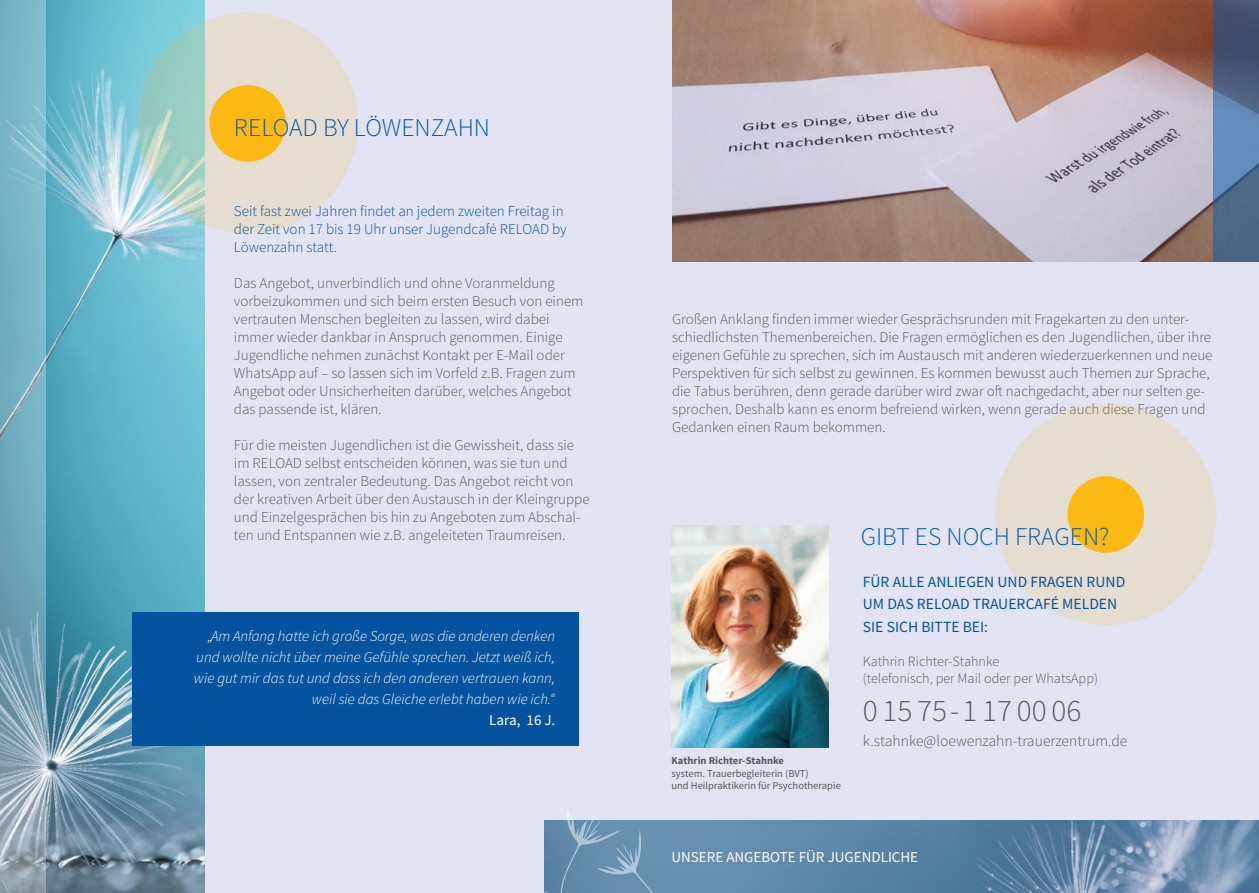
<style>
.page{position:relative;width:1259px;height:893px;background:#e2e4f3}
.page>*{position:absolute;margin:0;border:0;box-sizing:border-box;transform-origin:0 0}
.t1{font:300 31.2px "Source Sans Pro";letter-spacing:.075em;color:#58595b}
.t2{font:300 25.5px "Source Sans Pro";color:#065baa}
.t3{font:15.6px/22.6px "Source Sans Pro";color:#05539e}
.t4{font:300 15.6px "Source Sans Pro";letter-spacing:-.005em;color:#58595b}
.t5{font:300 15px/18px "Source Sans Pro";color:#58595b}
.t6{font:italic 300 15px/21px "Source Sans Pro";color:#fff;text-align:right}
.t7{font:300 15px/18px "Source Sans Pro";color:#05539e}
.t8{font:15px "Source Sans Pro";color:#fff}
.t9{font:300 14.25px/17px "Source Sans Pro";color:#58595b}
.t10{font:10.5px/12.6px "Source Sans Pro";color:#58595b}
.t11{font:700 10.5px "Source Sans Pro";color:#58595b}
</style>
<div class="page">
<img style="left:46px;top:0;width:158px;height:893px">
<svg style="left:0;top:0;width:46px;height:893px;background:#7fafbe"></svg>
<svg style="left:137px;top:13px;width:221px;height:221px;background:#d1d8cc"></svg>
<div style="left:209px;top:85px;width:77px;height:77px;background:#fdb913;border-radius:50%"></div>
<img style="left:672px;top:0;width:541px;height:261px">
<svg style="left:1213px;top:0;width:46px;height:261px;background:#506a8d"></svg>
<img style="left:671px;top:526px;width:157px;height:221px">
<img style="left:544px;top:821px;width:715px;height:72px">
<svg style="left:559px;top:810px;width:134px;height:83px;background:#799cb9"></svg>
<div style="left:132px;top:612px;width:446px;height:134px;background:#05539e"></div>
<div style="left:995px;top:404px;width:221px;height:221px;background:#e6ddd1;border-radius:50%"></div>
<div style="left:1067px;top:476px;width:77px;height:77px;background:#fdb913;border-radius:50%"></div>
<h2 class="t2" style="left:234px;top:112px;width:15px">RELOA</h2>
<h2 class="t2" style="left:302px;top:112px;width:189px">D by Löwenzahn</h2>
<p class="t7" style="left:234px;top:202px;width:331px">Seit fast zwei Jahren findet an jedem zweiten Freitag in der Zeit von 17 bis 19 U hr unser Jugendcafé RELOA</p>
<p class="t7" style="left:540px;top:220px;width:28px">D by</p>
<p class="t7" style="left:234px;top:238px;width:105px">Löwenzahn statt.</p>
<p class="t5" style="left:234px;top:274px;width:351px">Das Angebot, unverbindlich und ohne Voranmeldung vorbeizukommen und sich beim ersten Besuch von einem vertrauten M enschen begleiten zu lassen, wird dabei immer wieder dankbar in Anspruch genommen. Einige Jugendliche nehmen zunächst Kontakt per E-M ail oder WhatsApp auf – so lassen sich im Vorfeld z.B. Fragen zum Angebot oder U nsicherheiten darüber, welches Angebot das passende ist, klären.</p>
<p class="t5" style="left:234px;top:436px;width:342px">Für die meisten Jugendlichen ist die Gewissheit, dass sie im RELOA</p>
<p class="t5" style="left:234px;top:454px;width:357px;text-indent:59px">D selbst entscheiden können, was sie tun und lassen, von zentraler Bedeutung. Das Angebot reicht von der kreativen Arbeit über den Austausch in der Kleingruppe und Einzelgesprächen bis hin zu Angeboten zum Abschal&shy;ten und Entspannen wie z.B. angeleiteten Traumreisen.</p>
<p class="t6" style="left:194px;top:626px;width:363px">„Am Anfang hatte ich große Sorge, was die anderen denken und wollte nicht über meine Gefühle sprechen. Jetzt weiß ich, wie gut mir das tut und dass ich den anderen vertrauen kann, weil sie das Gleiche erlebt haben wie ich.“</p>
<p class="t8" style="left:489px;top:711px;width:67px">LARA, 16 J.</p>
<p class="t5" style="left:672px;top:310px;width:542px">Großen Anklang finden immer wieder Gesprächsrunden mit Fragekarten zu den unter&shy;schiedlichsten Themenbereichen. Die Fragen ermöglichen es den Jugendlichen, über ihre eigenen Gefühle zu sprechen, sich im Austausch mit anderen wiederzuerkennen und neue Perspektiven für sich selbst zu gewinnen. Es kommen bewusst auch Themen zur Sprache, die Tabus berühren, denn gerade darüber wird zwar oft nachgedacht, aber nur selten ge&shy;sprochen. Deshalb kann es enorm befreiend wirken, wenn gerade auch diese Fragen und Gedanken einen Raum bekommen.</p>
<h2 class="t2" style="left:860px;top:521px;width:250px">Gibt es noch Fragen?</h2>
<p class="t11" style="left:671px;top:754px;width:114px">Kathrin Richter-Stahnke</p>
<p class="t10" style="left:671px;top:767px;width:171px">SYSTEM. TRAUERBEGLEITERIN (BVT)<br>UND HEILPRAKTIKERIN FÜR PSYCHOTHERAPIE</p>
<p class="t3" style="left:863px;top:570px;width:264px">FÜR ALLE ANLIEGEN UND FRAGEN RUND<br>UM DAS RELOAD</p>
<p class="t3" style="left:863px;top:593px;width:256px;text-indent:110px">TRAUERCAFÉ M ELDEN<br>SIE SICH BITTE BEI:</p>
<p class="t9" style="left:863px;top:653px;width:237px">Kathrin Richter-Stahnke<br>(telefonisch, per M ail oder per WhatsApp)</p>
<h1 class="t1" style="left:863px;top:691px;width:220px">01575-1170006</h1>
<p class="t4" style="left:863px;top:732px;width:266px">k.stahnke@loewenzahn-trauerzentrum.de</p>
<p class="t8" style="left:671px;top:847px;width:248px">U NSERE ANGEBOTE FÜR JUGENDLICHE</p>
</div>
